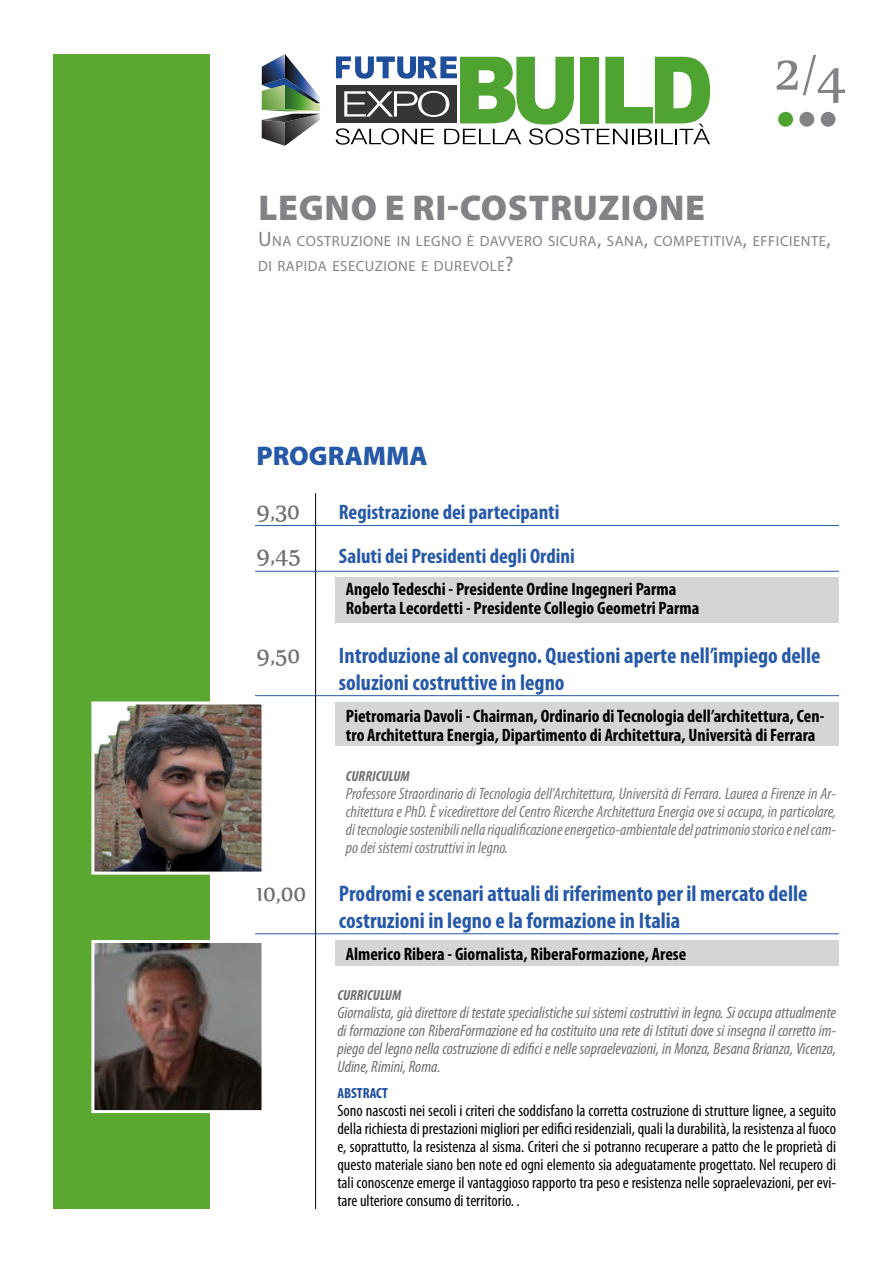
<style>
.page{position:relative;width:893px;height:1263px;background:#fff}
.page>*{position:absolute;margin:0;border:0;box-sizing:border-box;transform-origin:0 0}
.t1{font:60px "Nyala";color:#818386}
.t2{font:900 36px "Myriad Pro";letter-spacing:.02em;color:#818386}
.t3{font:27px "Nyala";color:#6d6f72}
.t4{font:900 27px "Myriad Pro";color:#2759a9}
.t5{font:700 condensed 22.5px/27px "Myriad Pro";color:#2759a9}
.t6{font:700 condensed 21px "Myriad Pro";color:#2759a9}
.t7{font:700 condensed 18px/19.5px "Myriad Pro";color:#000}
.t8{font:condensed 16.5px/18px "Myriad Pro";color:#000;text-align:justify}
.t9{font:italic condensed 16.5px/18px "Myriad Pro";color:#7b7879;text-align:justify}
.t10{font:italic condensed 16.5px/18px "Myriad Pro";color:#6d6f72;text-align:justify}
.t11{font:14.7px/25.2px "Myriad Pro";letter-spacing:.035em;color:#818386}
.t12{font:italic 700 condensed 14.7px "Myriad Pro";color:#6d6f72}
.t13{font:700 condensed 14.7px "Myriad Pro";color:#1c4e9b}
.s1{font-size:21px}
.s2{font-family:"Nyala";font-weight:400;font-stretch:normal;font-size:27px;color:#6d6f72}
</style>
<div class="page">
<svg style="left:336px;top:56px;width:374px;height:89px"></svg>
<svg style="left:262px;top:54px;width:58px;height:92px"></svg>
<div style="left:778px;top:112px;width:15px;height:15px;background:#4ea331;border-radius:50%"></div>
<div style="left:799px;top:112px;width:15px;height:15px;background:#818386;border-radius:50%"></div>
<div style="left:821px;top:112px;width:15px;height:15px;background:#818386;border-radius:50%"></div>
<div style="left:54px;top:54px;width:156px;height:1155px;background:#5ba830"></div>
<hr style="left:315px;top:493px;width:1px;height:716px;background:#000">
<div style="left:336px;top:577px;width:503px;height:46px;background:#d4d5d6"></div>
<div style="left:336px;top:702px;width:503px;height:44px;background:#d4d5d6"></div>
<div style="left:336px;top:940px;width:503px;height:25px;background:#d4d5d6"></div>
<hr style="left:255px;top:571px;width:584px;height:1px;background:#2759a9">
<hr style="left:255px;top:525px;width:584px;height:1px;background:#2759a9">
<hr style="left:255px;top:695px;width:584px;height:1px;background:#2759a9">
<hr style="left:255px;top:933px;width:584px;height:1px;background:#2759a9">
<img style="left:95px;top:705px;width:165px;height:165px">
<div style="left:91px;top:701px;width:173px;height:173px;border:3px solid #fff"></div>
<img style="left:95px;top:944px;width:165px;height:165px">
<div style="left:91px;top:940px;width:173px;height:173px;border:3px solid #fff"></div>
<h1 class="t1" style="left:774px;top:36px;width:73px">2/4</h1>
<h2 class="t2" style="left:258px;top:184px;width:448px">LEGNO E RI-COSTRUZIONE</h2>
<p class="t11" style="left:258px;top:228px;width:574px"><span class="s1">U</span>NA COSTRUZIONE IN LEGNO È DAVVERO SICURA<span class="s1">,</span> SANA<span class="s1">,</span> COMPETITIVA<span class="s1">,</span> EFFICIENTE<span class="s1">,<br></span>DI RAPIDA ESECUZIONE E DUREVOLE<span class="s1">?</span></p>
<h3 class="t4" style="left:257px;top:437px;width:35px">PROGR</h3>
<h3 class="t4" style="left:345px;top:437px;width:85px">AMMA</h3>
<h3 class="t3" style="left:257px;top:494px;width:45px">9,30</h3>
<p class="t6" style="left:339px;top:498px;width:222px">Registrazione dei partecipanti</p>
<h3 class="t3" style="left:257px;top:538px;width:46px">9,45</h3>
<p class="t6" style="left:339px;top:542px;width:237px">Saluti dei Presidenti degli Ordini</p>
<p class="t7" style="left:346px;top:579px;width:355px">Angelo Tedeschi - Presidente Ordine Ingegneri Parma<br>Roberta Lecordetti - Presidente Collegio Geometri Parma</p>
<h3 class="t3" style="left:257px;top:638px;width:45px">9,50</h3>
<h3 class="t5" style="left:339px;top:641px;width:483px">Introduzione al convegno. Questioni aperte nell’impiego delle soluzioni costruttive in legno</h3>
<p class="t7" style="left:346px;top:706px;width:480px">Pietromaria Davoli - Chairman, Ordinario di Tecnologia dell’architettura, Cen&shy;tro Architettura Energia, Dipartimento di Architettura, Università di Ferrara</p>
<p class="t12" style="left:346px;top:767px;width:65px">CURRICULUM</p>
<p class="t9" style="left:346px;top:784px;width:492px">Professore Straordinario di Tecnologia dell’Architettura, Università di Ferrara. Laurea a Firenze in Ar&shy;chitettura e PhD. È vicedirettore del Centro Ricerche Architettura Energia ove si occupa, in particolare, di tecnologie sostenibili nella riqualificazione energetico-ambientale del patrimonio storico e nel cam&shy;po dei sistemi costruttivi in legno.</p>
<h3 class="t5" style="left:339px;top:879px;width:470px;text-indent:-82px"><span class="s2">10,00</span> Prodromi e scenari attuali di riferimento per il mercato delle costruzioni in legno e la formazione in Italia</h3>
<p class="t7" style="left:346px;top:944px;width:342px">Almerico Ribera - Giornalista, RiberaFormazione, Arese</p>
<p class="t12" style="left:337px;top:985px;width:65px">CURRICULUM</p>
<p class="t10" style="left:337px;top:1003px;width:500px">Giornalista, già direttore di testate specialistiche sui sistemi costruttivi in legno. Si occupa attualmente di formazione con RiberaFormazione ed ha costituito una rete di Istituti dove si insegna il corretto im&shy;piego del legno nella costruzione di edifici e nelle sopraelevazioni, in Monza, Besana Brianza, Vicenza, Udine, Rimini, Roma.</p>
<p class="t13" style="left:337px;top:1084px;width:52px">ABSTRACT</p>
<p class="t8" style="left:337px;top:1101px;width:500px">Sono nascosti nei secoli i criteri che soddisfano la corretta costruzione di strutture lignee, a seguito della richiesta di prestazioni migliori per edifici residenziali, quali la durabilità, la resistenza al fuoco e, soprattutto, la resistenza al sisma. Criteri che si potranno recuperare a patto che le proprietà di questo materiale siano ben note ed ogni elemento sia adeguatamente progettato. Nel recupero di tali conoscenze emerge il vantaggioso rapporto tra peso e resistenza nelle sopraelevazioni, per evi&shy;tare ulteriore consumo di territorio. .</p>
</div>
